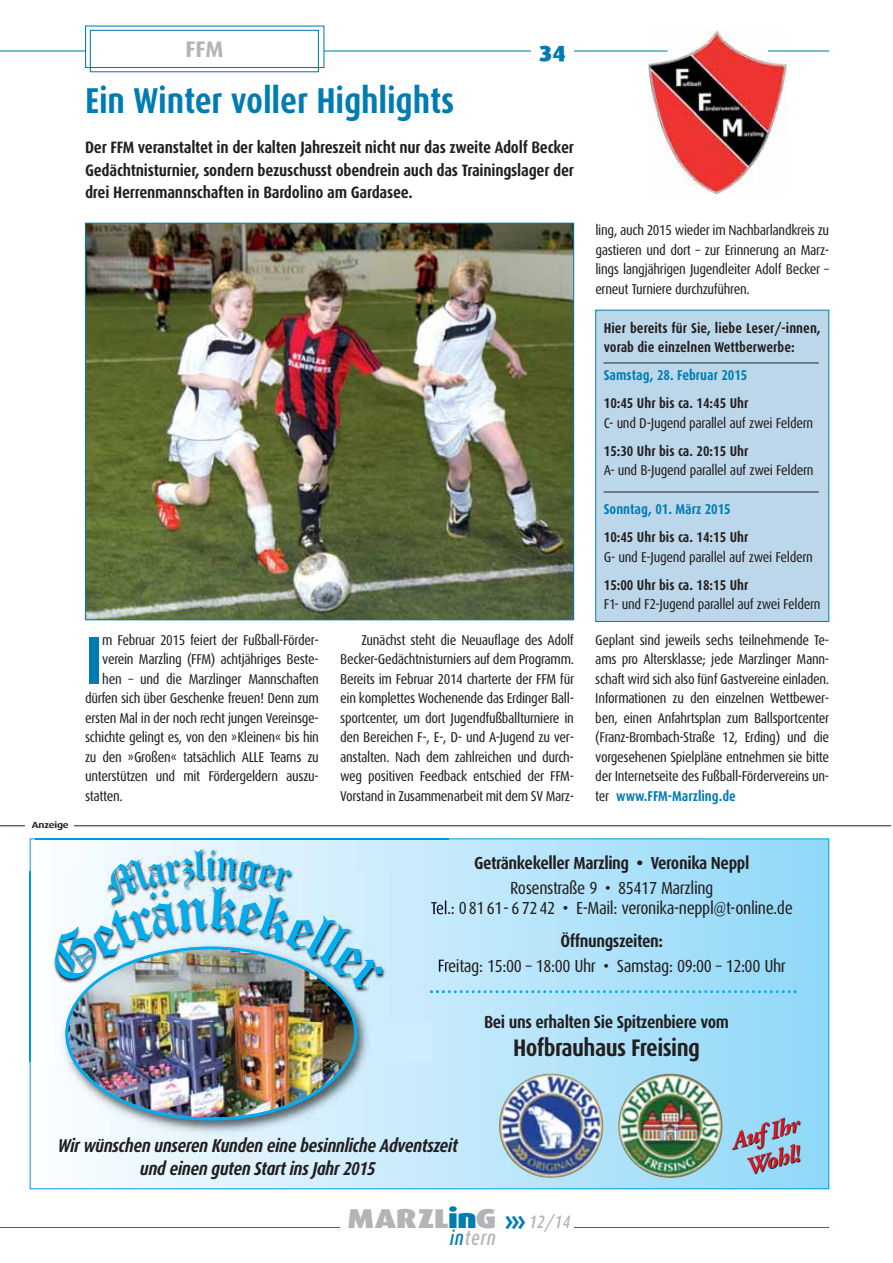
<style>
.page{position:relative;width:893px;height:1263px;background:#fff}
.page>*{position:absolute;margin:0;border:0;box-sizing:border-box;transform-origin:0 0}
.t1{font:700 67.2px "Dax Condensed";color:#007cb2}
.t2{font:43.05px "Old English Text";color:#00aeef}
.t3{font:700 36px "Dax Condensed";letter-spacing:-.005em;color:#007cb2}
.t4{font:900 27.3px "Dax Wide";letter-spacing:-.015em;color:#b2b4b6}
.t5{font:700 24px "Dax Condensed";letter-spacing:-.025em;color:#231f20}
.t6{font:italic 700 24px/28.5px "Adobe Garamond";color:#d81920}
.t7{font:22.5px "Dax Bold Caps";color:#b2b4b6}
.t8{font:22.5px "Dax Black Caps";color:#007cb2}
.t9{font:italic 500 20.7px "Dax Condensed";letter-spacing:.045em;color:#b2b4b6;scale:.91 1}
.t10{font:italic 700 18.6px/22.6px "Dax Condensed";letter-spacing:-.025em;color:#231f20;text-align:center}
.t11{font:17.4px/20.5px "Dax Condensed";letter-spacing:-.025em;color:#231f20;text-align:center}
.t12{font:700 17.4px "Dax Condensed";letter-spacing:-.025em;color:#231f20}
.t13{font:700 16.5px/22.5px "Dax Condensed";letter-spacing:-.015em;color:#231f20;text-align:justify}
.t14{font:14.25px/19.5px "Dax Condensed";letter-spacing:-.025em;color:#231f20;text-align:justify}
.t15{font:700 14.25px/19.5px "Dax Condensed";color:#231f20}
.t16{font:700 14.25px "Dax Condensed";color:#007cb2}
.t17{font:700 9px "Dax Wide";letter-spacing:-.02em;color:#231f20}
.s1{font-weight:700;color:#007cb2}
.s2{color:#007cb2}
.s3{font-weight:700;font-size:28.5px;color:#007cb2}
.s4{font-family:"Dax Condensed";font-weight:500;font-style:italic;font-size:18px}
</style>
<div class="page">
<div style="left:596px;top:310px;width:232px;height:311px;background:#bdd7ea"></div>
<div style="left:595px;top:310px;width:234px;height:312px;border:1px solid #007cb2"></div>
<img style="left:649px;top:30px;width:137px;height:164px">
<hr style="left:0;top:1227px;width:829px;height:1px;background:#007cb2">
<div style="left:340px;top:1221px;width:234px;height:18px;background:#fff"></div>
<hr style="left:0;top:50px;width:668px;height:2px;background:#007cb2">
<hr style="left:768px;top:50px;width:61px;height:2px;background:#007cb2">
<div style="left:531px;top:30px;width:43px;height:42px;background:#fff"></div>
<svg style="left:85px;top:25px;width:240px;height:48px"></svg>
<div style="left:31px;top:839px;width:797px;height:349px;background:linear-gradient(to right,#fdfdff,#90d8f8)"></div>
<hr style="left:0;top:825px;width:891px;height:1px;background:#231f20">
<div style="left:25px;top:821px;width:48px;height:10px;background:#fff"></div>
<img style="left:59px;top:1062px;width:315px;height:75px">
<img style="left:65px;top:1062px;width:292px;height:58px">
<img style="left:29px;top:871px;width:30px;height:191px">
<img style="left:357px;top:1022px;width:74px;height:40px">
<img style="left:30px;top:871px;width:1px;height:191px">
<img style="left:59px;top:1022px;width:6px;height:40px">
<img style="left:354px;top:1022px;width:3px;height:40px">
<img style="left:65px;top:1022px;width:3px;height:40px">
<img style="left:68px;top:1022px;width:286px;height:40px">
<img style="left:36px;top:839px;width:412px;height:183px">
<img style="left:36px;top:838px;width:412px;height:1px">
<img style="left:431px;top:900px;width:16px;height:14px">
<svg style="left:439px;top:959px;width:9px;height:13px"></svg>
<img style="left:36px;top:871px;width:395px;height:151px">
<img style="left:67px;top:946px;width:289px;height:76px">
<img style="left:70px;top:949px;width:283px;height:73px">
<svg style="left:430px;top:990px;width:367px;height:3px"></svg>
<img style="left:55px;top:927px;width:41px;height:52px">
<img style="left:94px;top:910px;width:42px;height:47px">
<img style="left:129px;top:907px;width:24px;height:34px">
<img style="left:150px;top:904px;width:29px;height:32px">
<img style="left:177px;top:898px;width:30px;height:33px">
<img style="left:237px;top:902px;width:22px;height:32px">
<img style="left:210px;top:887px;width:27px;height:44px">
<img style="left:259px;top:895px;width:123px;height:92px">
<img style="left:499px;top:1073px;width:104px;height:105px;border-radius:50%">
<img style="left:618px;top:1073px;width:105px;height:105px;border-radius:50%">
<img style="left:87px;top:225px;width:485px;height:393px">
<hr style="left:603px;top:363px;width:216px;height:1px;background:#231f20">
<hr style="left:603px;top:492px;width:216px;height:1px;background:#231f20">
<svg style="left:100px;top:849px;width:106px;height:55px"></svg>
<svg style="left:216px;top:857px;width:76px;height:35px;background:#a8b9c4"></svg>
<h3 class="t7" style="left:185px;top:36px;width:39px">FFM</h3>
<h3 class="t8" style="left:540px;top:37px;width:28px">34</h3>
<p class="t17" style="left:32px;top:820px;width:38px">Anzeige</p>
<h3 class="t3" style="left:85px;top:83px;width:371px">Ein Winter voller Highlights</h3>
<p class="t13" style="left:85px;top:137px;width:490px">Der FFM veranstaltet in der kalten Jahreszeit nicht nur das zweite Adolf Becker Gedächtnisturnier, sondern bezuschusst obendrein auch das Trainingslager der drei Herrenmannschaften in Bardolino am Gardasee.</p>
<h1 class="t1" style="left:85px;top:627px;width:19px">I</h1>
<p class="t14" style="left:102px;top:631px;width:218px">m Februar 2015 feiert der Fußball-Förder-</p>
<p class="t14" style="left:102px;top:650px;width:218px">verein Marzling (FFM) achtjähriges Beste-</p>
<p class="t14" style="left:102px;top:670px;width:218px">hen – und die Marzlinger Mannschaften</p>
<p class="t14" style="left:85px;top:689px;width:235px">dürfen sich über Geschenke freuen! Denn zum</p>
<p class="t14" style="left:85px;top:709px;width:235px">ersten Mal in der noch recht jungen Vereinsge-</p>
<p class="t14" style="left:85px;top:728px;width:235px">schichte gelingt es, von den »Kleinen« bis hin</p>
<p class="t14" style="left:85px;top:748px;width:235px">zu den »Großen« tatsächlich ALLE Teams zu</p>
<p class="t14" style="left:85px;top:767px;width:235px">unterstützen und mit Fördergeldern auszu-</p>
<p class="t14" style="left:85px;top:787px;width:39px">statten.</p>
<p class="t14" style="left:340px;top:631px;width:235px;text-indent:21px">Zunächst steht die Neuauflage des Adolf Becker-Gedächtnisturniers auf dem Programm.<br>Bereits im Februar 2014 charterte der FFM für ein komplettes Wochenende das Erdinger Ball&shy;sportcenter, um dort Jugendfußballturniere in den Bereichen F-, E-, D- und A-Jugend zu ver&shy;anstalten. Nach dem zahlreichen und durch&shy;weg positiven Feedback entschied der FFM-Vorstand in Zusammenarbeit mit dem SV Marz-</p>
<p class="t14" style="left:595px;top:221px;width:235px">ling, auch 2015 wieder im Nachbarlandkreis zu gastieren und dort – zur Erinnerung an Marz&shy;lings langjährigen Jugendleiter Adolf Becker – erneut Turniere durchzuführen.</p>
<p class="t15" style="left:604px;top:319px;width:218px">Hier bereits für Sie, liebe Leser/-innen, vorab die einzelnen Wettberwerbe:</p>
<p class="t16" style="left:604px;top:368px;width:145px">Samstag, 28. Februar 2015</p>
<p class="t15" style="left:604px;top:394px;width:146px">10:45 Uhr bis ca. 14:45 Uhr</p>
<p class="t14" style="left:604px;top:414px;width:211px">C- und D-Jugend parallel auf zwei Feldern</p>
<p class="t15" style="left:604px;top:442px;width:146px">15:30 Uhr bis ca. 20:15 Uhr</p>
<p class="t14" style="left:604px;top:461px;width:211px">A- und B-Jugend parallel auf zwei Feldern</p>
<p class="t16" style="left:604px;top:502px;width:128px">Sonntag, 01. März 2015</p>
<p class="t15" style="left:604px;top:528px;width:146px">10:45 Uhr bis ca. 14:15 Uhr</p>
<p class="t14" style="left:604px;top:548px;width:211px">G- und E-Jugend parallel auf zwei Feldern</p>
<p class="t15" style="left:604px;top:576px;width:146px">15:00 Uhr bis ca. 18:15 Uhr</p>
<p class="t14" style="left:604px;top:595px;width:218px">F1- und F2-Jugend parallel auf zwei Feldern</p>
<p class="t14" style="left:595px;top:631px;width:235px">Geplant sind jeweils sechs teilnehmende Te&shy;ams pro Altersklasse; jede Marzlinger Mann&shy;schaft wird sich also fünf Gastvereine einladen.<br>Informationen zu den einzelnen Wettbewer&shy;ben, einen Anfahrtsplan zum Ballsportcenter (Franz-Brombach-Straße 12, Erding) und die vorgesehenen Spielpläne entnehmen sie bitte der Internetseite des Fußball-Fördervereins un&shy;ter <span class="s1">www.FFM-Marzling.de</span></p>
<h2 class="t2" style="left:205px;top:839px;width:14px">i</h2>
<p class="t12" style="left:474px;top:854px;width:277px">Getränkekeller Marzling • Veronika Neppl</p>
<p class="t11" style="left:431px;top:878px;width:364px">Rosenstraße 9 • 85417 Marzling<br>Tel.: 08161- 6 72 42 • E-Mail: veronika-neppl@t-online.de</p>
<p class="t12" style="left:560px;top:932px;width:104px">Öffnungszeiten:</p>
<p class="t11" style="left:438px;top:956px;width:350px">Freitag: 15:00 – 18:00 Uhr • Samstag: 09:00 – 12:00 Uhr</p>
<p class="t12" style="left:484px;top:1013px;width:246px">Bei uns erhalten Sie Spitzenbiere vom</p>
<h3 class="t5" style="left:513px;top:1036px;width:188px">Hofbrauhaus Freising</h3>
<h3 class="t10" style="left:58px;top:1135px;width:401px">Wir wünschen unseren Kunden eine besinnliche Adventszeit und einen guten Start ins Jahr 2015</h3>
<h3 class="t4" style="left:348px;top:1209px;width:224px">MARZL<span class="s2">in</span>G <span class="s3">›››</span> <span class="s4">12/14</span></h3>
<h3 class="t9" style="left:450px;top:1226px;width:52px"><span class="s2">in</span>tern</h3>
<h3 class="t6" style="left:728px;top:1129px;width:71px;rotate:-15deg">Auf Ihr<br>Wohl!</h3>
</div>
